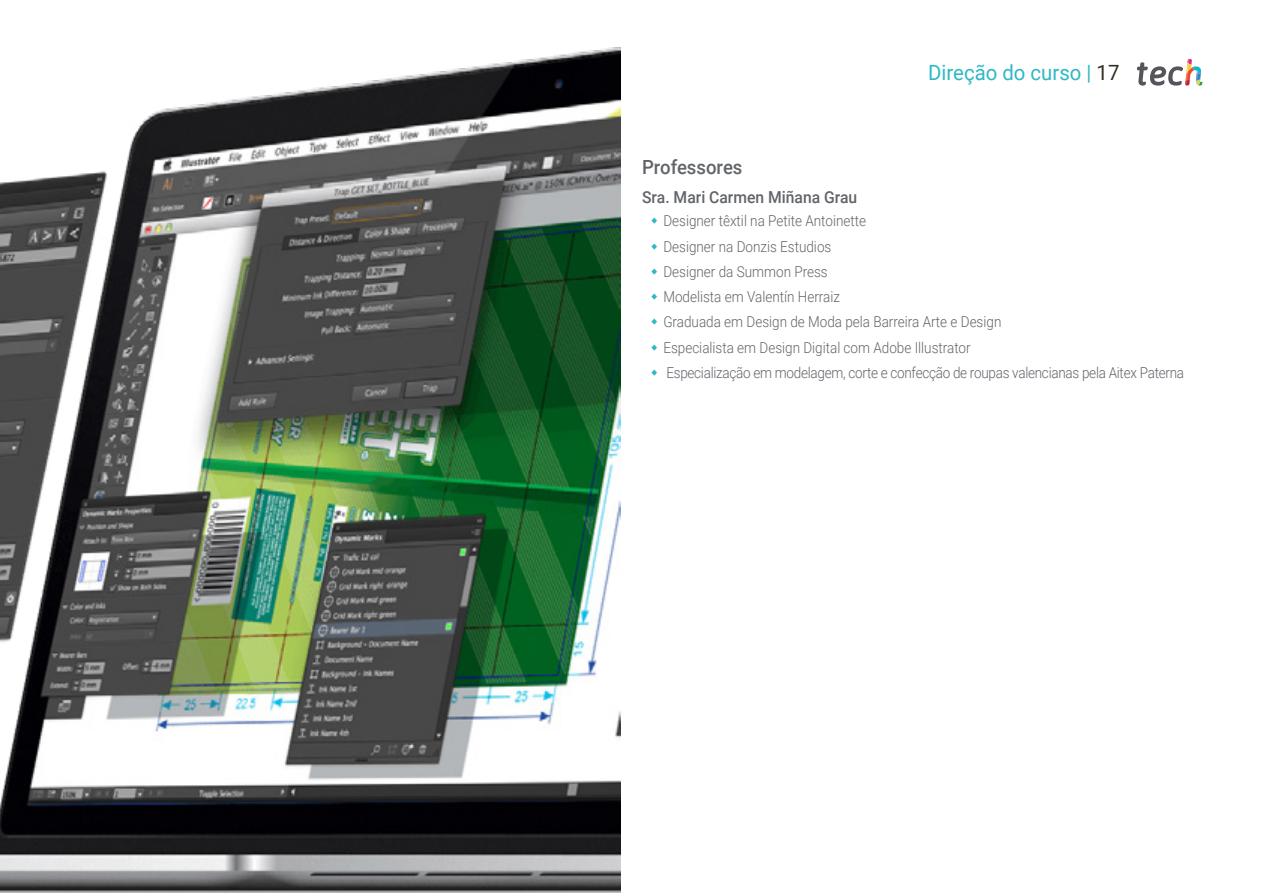
<style>
.page{position:relative;width:1263px;height:893px;background:#fff}
.page>*{position:absolute;margin:0;border:0;box-sizing:border-box;transform-origin:0 0}
.t1{font:21px "Roboto";color:#2db8c5}
.t2{font:500 19.5px "Roboto";color:#61646a;scale:.95 1}
.t3{font:500 16.5px "Roboto";color:#61646a;scale:.95 1}
.t4{font:300 15px/25.2px "Roboto";color:#61646a;scale:.9 1}
.s1{color:#312e20}
</style>
<div class="page">
<img style="left:0;top:47px;width:621px;height:846px">
<svg style="left:1137px;top:59px;width:65px;height:27px"></svg>
<h1 class="t1" style="left:928px;top:57px;width:193px">Direção do curso | <span class="s1">17</span></h1>
<h2 class="t2" style="left:642px;top:153px;width:107px">Professores</h2>
<p class="t3" style="left:642px;top:186px;width:228px">Sra. Mari Carmen Miñana Grau</p>
<p class="t4" style="left:663px;top:208px;width:580px">Designer têxtil na Petite Antoinette<br>Designer na Donzis Estudios<br>Designer da Summon Press<br>Modelista em Valentín Herraiz<br>Graduada em Design de Moda pela Barreira Arte e Design<br>Especialista em Design Digital com Adobe Illustrator<br>Especialização em modelagem, corte e confecção de roupas valencianas pela Aitex Paterna</p>
</div>
